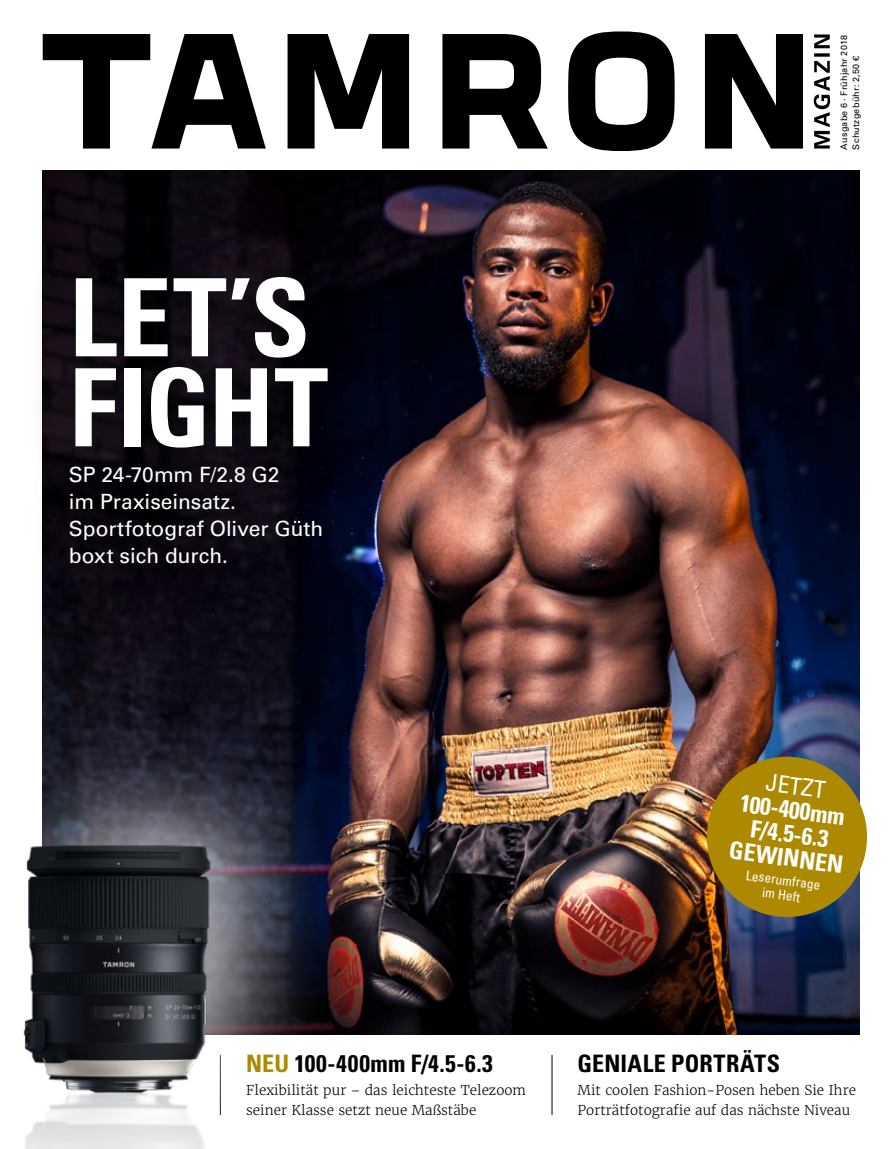
<style>
.page{position:relative;width:893px;height:1149px;background:#fff}
.page>*{position:absolute;margin:0;border:0;box-sizing:border-box;transform-origin:0 0}
.t1{font:700 condensed 108px/90px "Univers LT Std";color:#fff}
.t2{font:700 condensed 24px "Univers LT Std";letter-spacing:.02em;color:#000}
.t3{font:700 condensed 24px/24px "Univers LT Std";color:#fff;text-align:center}
.t4{font:condensed 24px "Univers LT Std";color:#fff}
.t5{font:21px/27px "Univers LT Std";letter-spacing:-.005em;color:#fff}
.t6{font:300 13.5px/19.5px "Merriweather";color:#000}
.t7{font:condensed 13.5px/15px "Univers LT Std";color:#fff;text-align:center}
.t8{font:9px/12px "Univers LT Std";letter-spacing:.025em;color:#000}
.s1{color:#ad8900}
</style>
<div class="page">
<img style="left:43px;top:170px;width:816px;height:864px">
<svg style="left:705px;top:34px;width:98px;height:114px"></svg>
<svg style="left:288px;top:34px;width:121px;height:114px"></svg>
<svg style="left:43px;top:34px;width:223px;height:114px"></svg>
<svg style="left:568px;top:31px;width:107px;height:120px"></svg>
<svg style="left:442px;top:34px;width:106px;height:114px"></svg>
<hr style="left:552px;top:1054px;width:1px;height:60px;background:#000">
<div style="left:0;top:731px;width:336px;height:417px;background:#fff;opacity:.75"></div>
<img style="left:0;top:801px;width:243px;height:347px">
<div style="left:25px;top:231px;width:347px;height:378px;background:#000;opacity:.7"></div>
<svg style="left:814px;top:34px;width:16px;height:114px"></svg>
<div style="left:707px;top:756px;width:160px;height:160px;background:#ad8900;border-radius:50%"></div>
<h1 class="t1" style="left:69px;top:272px;width:261px">LET’S<br>FIGHT</h1>
<h3 class="t5" style="left:69px;top:461px;width:256px">SP 24-70mm F/2.8 G2<br>im Praxiseinsatz.<br>Sportfotograf Oliver Güth boxt sich durch.</h3>
<p class="t8" style="left:838px;top:149px;width:116px;rotate:-90deg">Ausgabe 6 · Frühjahr 2018<br>Schutzgebühr: 2,50 €</p>
<h2 class="t4" style="left:768px;top:766px;width:61px;rotate:7deg">JETZT</h2>
<h2 class="t3" style="left:737px;top:790px;width:116px;rotate:7deg">100-400mm<br>F/4.5-6.3<br>GEWINNEN</h2>
<p class="t7" style="left:747px;top:867px;width:76px;rotate:7deg">Leserumfrage im Heft</p>
<h2 class="t2" style="left:246px;top:1048px;width:248px"><span class="s1">NEU</span> 100-400mm F/4.5-6.3</h2>
<p class="t6" style="left:246px;top:1080px;width:281px">Flexibilität pur – das leichteste Telezoom seiner Klasse setzt neue Maßstäbe</p>
<h2 class="t2" style="left:578px;top:1048px;width:204px">GENIALE PORTRÄTS</h2>
<p class="t6" style="left:578px;top:1080px;width:280px">Mit coolen Fashion-Posen heben Sie Ihre<br>Porträtfotografie auf das nächste Niveau</p>
</div>
